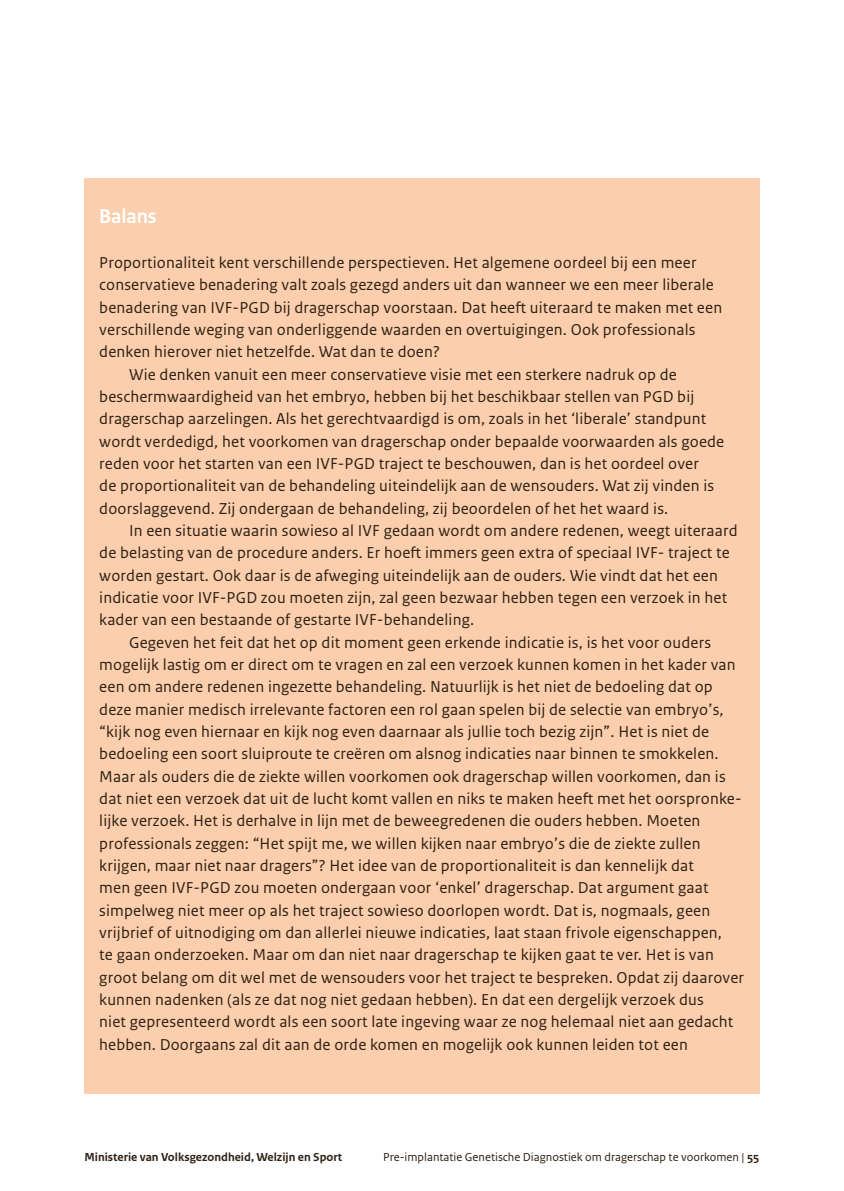
<style>
.page{position:relative;width:844px;height:1191px;background:#fff}
.page>*{position:absolute;margin:0;border:0;box-sizing:border-box;transform-origin:0 0}
.vws_07_-_Tussenkop_k{font:700 21px "Rijksoverheid Sans Heading";color:#fff}
.vws_11_-_Plat_kadert{font:16.62px/22.4px "Rijksoverheid Sans Text";letter-spacing:.01em;color:#2e2014}
.t1{font:12.25px "Rijksoverheid Sans Text";color:#2e2014}
.t2{font:700 12.25px "Rijksoverheid Sans Text";color:#2e2014}
.s1{font-weight:700}
</style>
<div class="page">
<div style="left:84px;top:179px;width:675px;height:915px;background:#fbcfad"></div>
<p class="vws_07_-_Tussenkop_k" style="left:99px;top:205px;width:59px">Balans</p>
<p class="vws_11_-_Plat_kadert" style="left:99px;top:252px;width:624px">Proportionaliteit kent verschillende perspectieven. Het algemene oordeel bij een meer conservatieve benadering valt zoals gezegd anders uit dan wanneer we een meer liberale benadering van IVF-PGD bij dragerschap voorstaan. Dat heeft uiteraard te maken met een verschillende weging van onderliggende waarden en overtuigingen. Ook professionals denken hierover niet hetzelfde. Wat dan te doen?</p>
<p class="vws_11_-_Plat_kadert" style="left:99px;top:363px;width:626px;text-indent:30px">Wie denken vanuit een meer conservatieve visie met een sterkere nadruk op de beschermwaardigheid van het embryo, hebben bij het beschikbaar stellen van PGD bij dragerschap aarzelingen. Als het gerechtvaardigd is om, zoals in het ‘liberale’ standpunt wordt verdedigd, het voorkomen van dragerschap onder bepaalde voorwaarden als goede reden voor het starten van een IVF-PGD traject te beschouwen, dan is het oordeel over<br>de proportionaliteit van de behandeling uiteindelijk aan de wensouders. Wat zij vinden is doorslaggevend. Zij ondergaan de behandeling, zij beoordelen of het het waard is.</p>
<p class="vws_11_-_Plat_kadert" style="left:99px;top:519px;width:639px;text-indent:30px">In een situatie waarin sowieso al IVF gedaan wordt om andere redenen, weegt uiteraard de belasting van de procedure anders. Er hoeft immers geen extra of speciaal IVF- traject te worden gestart. Ook daar is de afweging uiteindelijk aan de ouders. Wie vindt dat het een indicatie voor IVF-PGD zou moeten zijn, zal geen bezwaar hebben tegen een verzoek in het kader van een bestaande of gestarte IVF-behandeling.</p>
<p class="vws_11_-_Plat_kadert" style="left:99px;top:631px;width:646px;text-indent:30px">Gegeven het feit dat het op dit moment geen erkende indicatie is, is het voor ouders mogelijk lastig om er direct om te vragen en zal een verzoek kunnen komen in het kader van een om andere redenen ingezette behandeling. Natuurlijk is het niet de bedoeling dat op deze manier medisch irrelevante factoren een rol gaan spelen bij de selectie van embryo’s, “kijk nog even hiernaar en kijk nog even daarnaar als jullie toch bezig zijn”. Het is niet de bedoeling een soort sluiproute te creëren om alsnog indicaties naar binnen te smokkelen.<br>Maar als ouders die de ziekte willen voorkomen ook dragerschap willen voorkomen, dan is dat niet een verzoek dat uit de lucht komt vallen en niks te maken heeft met het oorspronke&shy;lijke verzoek. Het is derhalve in lijn met de beweegredenen die ouders hebben. Moeten professionals zeggen: “Het spijt me, we willen kijken naar embryo’s die de ziekte zullen krijgen, maar niet naar dragers”? Het idee van de proportionaliteit is dan kennelijk dat<br>men geen IVF-PGD zou moeten ondergaan voor ‘enkel’ dragerschap. Dat argument gaat simpelweg niet meer op als het traject sowieso doorlopen wordt. Dat is, nogmaals, geen vrijbrief of uitnodiging om dan allerlei nieuwe indicaties, laat staan frivole eigenschappen,<br>te gaan onderzoeken. Maar om dan niet naar dragerschap te kijken gaat te ver. Het is van groot belang om dit wel met de wensouders voor het traject te bespreken. Opdat zij daarover kunnen nadenken (als ze dat nog niet gedaan hebben). En dat een dergelijk verzoek dus<br>niet gepresenteerd wordt als een soort late ingeving waar ze nog helemaal niet aan gedacht hebben. Doorgaans zal dit aan de orde komen en mogelijk ook kunnen leiden tot een</p>
<p class="t2" style="left:84px;top:1150px;width:259px">Ministerie van Volksgezondheid, Welzijn en Sport</p>
<p class="t1" style="left:383px;top:1150px;width:378px">Pre-implantatie Genetische Diagnostiek om dragerschap te voorkomen | <span class="s1">55</span></p>
</div>
